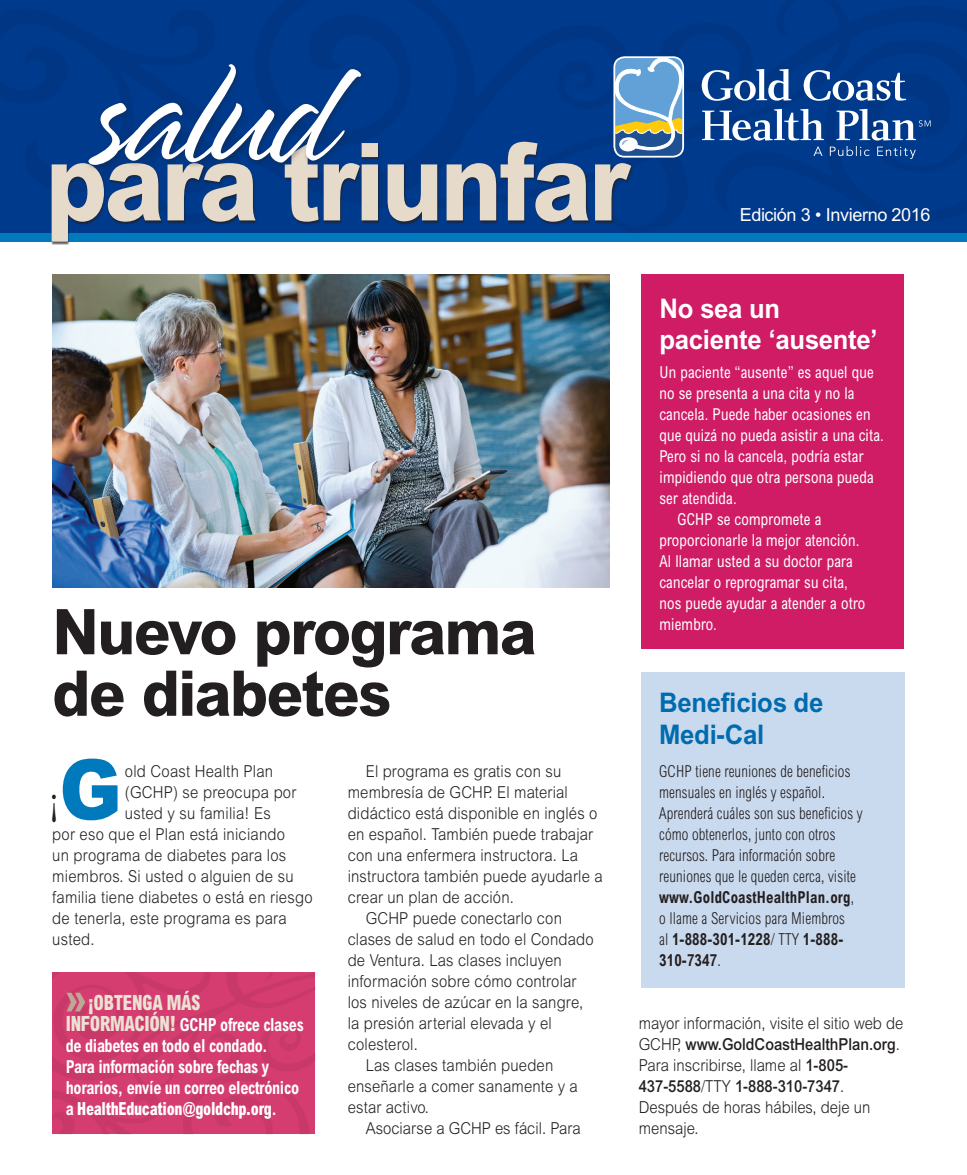
<style>
.page{position:relative;width:967px;height:1175px;background:#fff}
.page>*{position:absolute;margin:0;border:0;box-sizing:border-box;transform-origin:0 0}
.t1{font:165px "Spring LP Light";letter-spacing:-.015em;color:#fff}
._1_SP_BODY{font:800 108px "Arial MT Std";letter-spacing:-.03em;color:#e6daca;scale:.9 1}
._1_SP_HEAD__28-48pt{font:800 63px/61.5px "Arial MT Std";letter-spacing:-.025em;color:#231f20;scale:.95 1}
.SPnwn_body_1st___qu{font:41.7px "Kepler Std Light Scn";color:#231f20;scale:.9 1}
._2_SP_HEAD_side_blac{font:700 27px/31.5px "Arial MT Std";letter-spacing:-.01em;color:#fff;scale:.95 1}
._2_SP_HEAD_side_blac-2{font:700 27px/31.5px "Arial MT Std";letter-spacing:-.01em;color:#006caf;scale:.95 1}
._5_CTA_1st{font:800 condensed 21px "Arial MT Std";letter-spacing:-.02em;color:#ebe2d4;scale:.9 1}
._5_CTA_1st-2{font:700 condensed 18px/21px "Arial MT Std";letter-spacing:-.02em;color:#fff;scale:.9 1}
.t2{font:18px "Arial MT Std";letter-spacing:-.02em;color:#fff}
._1_SP_BODY-2{font:300 16.5px/21px "Arial MT Std";letter-spacing:.01em;color:#231f20;scale:.9 1}
._2_SP_body_side_blac{font:300 condensed 16.5px/21px "Arial MT Std";letter-spacing:.01em;color:#231f20;scale:.9 1}
.SPnwn_body_1st___qu-2{font:300 16.5px "Arial MT Std";letter-spacing:.015em;color:#231f20;scale:.9 1}
._2_SP_body_side_blac-2{font:condensed 16.5px/21px "Arial MT Std";letter-spacing:.015em;color:#fff;scale:.9 1}
._2_SP_BODY_side_blac{font:condensed 16.5px/21px "Arial MT Std";letter-spacing:.015em;color:#fff;scale:.9 1}
.s1{font-family:"Arial MT Std";font-weight:900;font-size:83.4px;color:#007abd}
.s2{font-weight:800;font-size:21px;color:#ebe2d4}
.s3{font-weight:800}
.s4{font-weight:700}
.s5{font-weight:500}
</style>
<div class="page">
<svg style="left:0;top:0;width:432px;height:213px;background:#00398a"></svg>
<svg style="left:25px;top:9px;width:220px;height:218px;background:#003889"></svg>
<svg style="left:296px;top:4px;width:670px;height:221px;background:#003889"></svg>
<div style="left:641px;top:274px;width:262px;height:374px;background:#d01b65"></div>
<div style="left:640px;top:672px;width:263px;height:315px;background:#cadaee"></div>
<svg style="left:52px;top:972px;width:263px;height:162px;background:#d13c6e"></svg>
<img style="left:52px;top:274px;width:557px;height:313px">
<div style="left:52px;top:143px;width:581px;height:102px;background:#231f20;opacity:.7"></div>
<div style="left:85px;top:61px;width:282px;height:110px;background:#231f20;opacity:.4"></div>
<svg style="left:432px;top:0;width:498px;height:232px;background:#13468d"></svg>
<p class="t1" style="left:88px;top:31px;width:244px">salud</p>
<p class="_1_SP_BODY" style="left:45px;top:117px;width:650px">para triunfar</p>
<p class="t2" style="left:739px;top:204px;width:192px">Edición 3 • Invierno 2016</p>
<p class="_1_SP_HEAD__28-48pt" style="left:52px;top:600px;width:511px">Nuevo programa de diabetes</p>
<p class="SPnwn_body_1st___qu" style="left:51px;top:776px;width:81px">¡<span class="s1">G</span></p>
<p class="SPnwn_body_1st___qu-2" style="left:125px;top:762px;width:166px">old Coast Health Plan</p>
<p class="SPnwn_body_1st___qu-2" style="left:125px;top:783px;width:192px">(GCHP) se preocupa por</p>
<p class="SPnwn_body_1st___qu-2" style="left:125px;top:804px;width:163px">usted y su familia! Es</p>
<p class="SPnwn_body_1st___qu-2" style="left:52px;top:825px;width:260px">por eso que el Plan está iniciando</p>
<p class="SPnwn_body_1st___qu-2" style="left:52px;top:846px;width:261px">un programa de diabetes para los</p>
<p class="SPnwn_body_1st___qu-2" style="left:52px;top:867px;width:269px">miembros. Si usted o alguien de su</p>
<p class="SPnwn_body_1st___qu-2" style="left:52px;top:888px;width:291px">familia tiene diabetes o está en riesgo</p>
<p class="SPnwn_body_1st___qu-2" style="left:52px;top:909px;width:262px">de tenerla, este programa es para</p>
<p class="SPnwn_body_1st___qu-2" style="left:52px;top:930px;width:49px">usted.</p>
<p class="_5_CTA_1st" style="left:88px;top:989px;width:127px">¡OBTENGA MÁS</p>
<p class="_5_CTA_1st-2" style="left:66px;top:1013px;width:266px"><span class="s2">INFORMACIÓN!</span> GCHP ofrece clases de diabetes en todo el condado.<br>Para información sobre fechas y horarios, envíe un correo electrónico a <span class="s3">HealthEducation@goldchp.org</span>.</p>
<p class="_1_SP_BODY-2" style="left:347px;top:761px;width:285px;text-indent:18px">El programa es gratis con su membresía de GCHP. El material didáctico está disponible en inglés o en español. También puede trabajar con una enfermera instructora. La instructora también puede ayudarle a crear un plan de acción.</p>
<p class="_1_SP_BODY-2" style="left:347px;top:908px;width:274px;text-indent:18px">GCHP puede conectarlo con clases de salud en todo el Condado de Ventura. Las clases incluyen información sobre cómo controlar los niveles de azúcar en la sangre, la presión arterial elevada y el colesterol.</p>
<p class="_1_SP_BODY-2" style="left:347px;top:1055px;width:257px;text-indent:18px">Las clases también pueden enseñarle a comer sanamente y a estar activo.</p>
<p class="_1_SP_BODY-2" style="left:365px;top:1118px;width:240px">Asociarse a GCHP es fácil. Para</p>
<p class="_2_SP_HEAD_side_blac" style="left:659px;top:292px;width:231px">No sea un paciente ‘ausente’</p>
<p class="_2_SP_body_side_blac-2" style="left:659px;top:361px;width:251px">Un paciente “ausente” es aquel que no se presenta a una cita y no la cancela. Puede haber ocasiones en que quizá no pueda asistir a una cita.<br>Pero si no la cancela, podría estar impidiendo que otra persona pueda ser atendida.</p>
<p class="_2_SP_BODY_side_blac" style="left:659px;top:508px;width:230px;text-indent:18px">GCHP se compromete a proporcionarle la mejor atención.<br>Al llamar usted a su doctor para cancelar o reprogramar su cita, nos puede ayudar a atender a otro miembro.</p>
<p class="_2_SP_HEAD_side_blac-2" style="left:658px;top:687px;width:174px">Beneficios de<br>Medi-Cal</p>
<p class="_2_SP_body_side_blac" style="left:658px;top:761px;width:227px">GCHP tiene reuniones de beneficios mensuales en inglés y español.<br>Aprenderá cuáles son sus beneficios y cómo obtenerlos, junto con otros recursos. Para información sobre reuniones que le queden cerca, visite <span class="s4">www.GoldCoastHealthPlan.org</span>, o llame a Servicios para Miembros<br>al <span class="s4">1-888-301-1228</span>/ TTY <span class="s4">1-888-<br>310-7347</span>.</p>
<p class="_1_SP_BODY-2" style="left:638px;top:1013px;width:295px">mayor información, visite el sitio web de<br>GCHP, <span class="s5">www.GoldCoastHealthPlan.org</span>.<br>Para inscribirse, llame al <span class="s5">1-805-<br>437-5588</span>/TTY <span class="s5">1-888-310-7347</span>.<br>Después de horas hábiles, deje un mensaje.</p>
</div>
